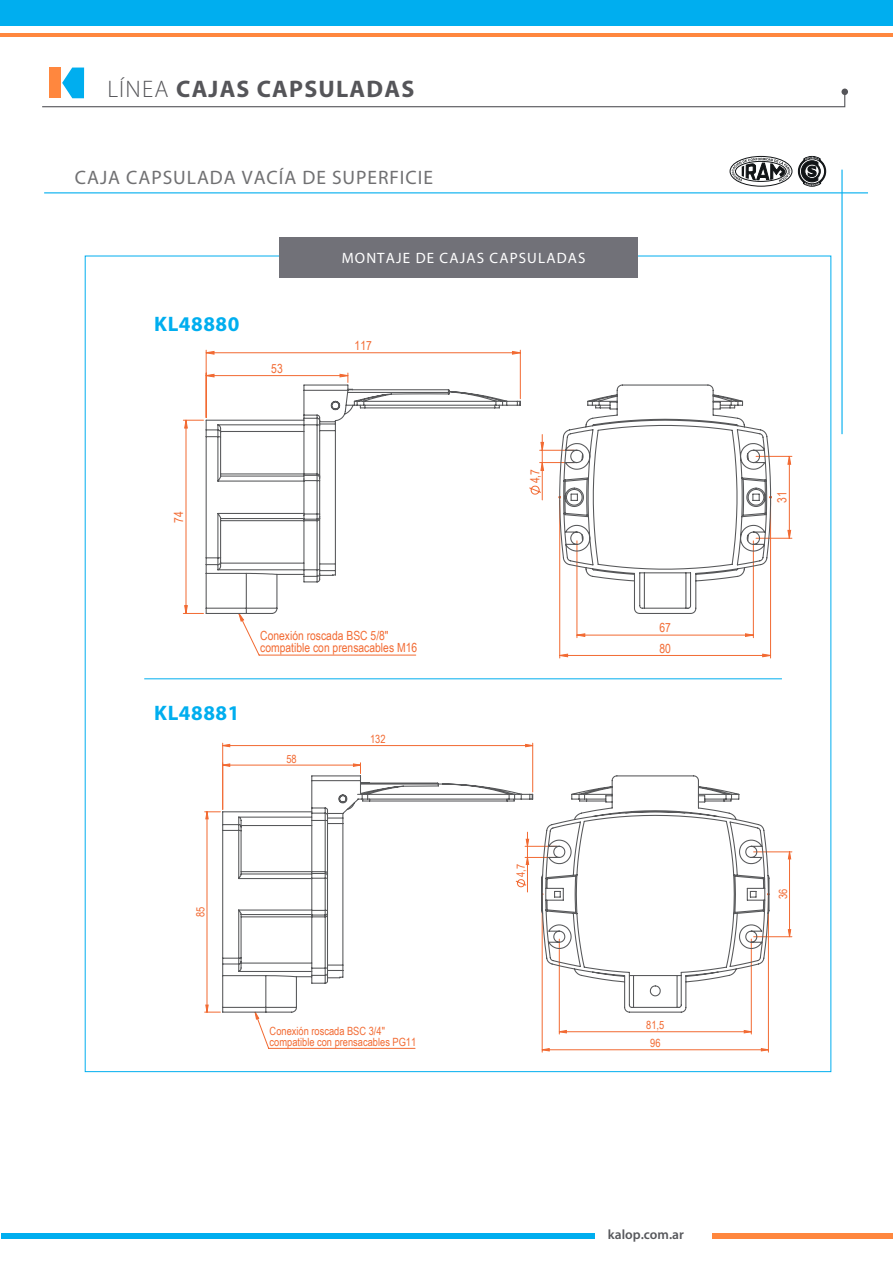
<style>
.page{position:relative;width:893px;height:1263px;background:#fff}
.page>*{position:absolute;margin:0;border:0;box-sizing:border-box;transform-origin:0 0}
.t1{font:700 24px "Myriad Pro";letter-spacing:.05em;color:#555559}
.t2{font:700 21px "Myriad Pro";letter-spacing:.025em;color:#00aeef}
.t3{font:19.5px "Myriad Pro";letter-spacing:.05em;color:#707072}
.t4{font:15px "Myriad Pro";letter-spacing:.075em;color:#fff}
.t5{font:600 13.5px "Myriad Pro";color:#56575b}
.t6{font:12.6px/11.9px "Arial Narrow";color:#f26a32}
.t7{font:11.4px/10.6px "Arial Narrow";color:#f26a32}
.s1{font-weight:300}
</style>
<div class="page">
<div style="left:49px;top:67px;width:12px;height:31px;background:#ff873e"></div>
<div style="left:0;top:0;width:893px;height:26px;background:#00aeef"></div>
<hr style="left:0;top:33px;width:893px;height:4px;background:#ff873e">
<svg style="left:42px;top:68px;width:804px;height:40px"></svg>
<div style="left:841px;top:89px;width:7px;height:6px;background:#555559;border-radius:50%"></div>
<div style="left:1px;top:1233px;width:593px;height:6px;background:#00aeef"></div>
<div style="left:713px;top:1233px;width:180px;height:6px;background:#ff873e"></div>
<svg style="left:798px;top:156px;width:28px;height:30px"></svg>
<div style="left:730px;top:156px;width:62px;height:30px;border:1px solid #111416;border-radius:50%"></div>
<svg style="left:732px;top:155px;width:58px;height:27px"></svg>
<div style="left:279px;top:237px;width:358px;height:40px;background:#717178"></div>
<hr style="left:144px;top:678px;width:638px;height:1px;background:#00aeef">
<svg style="left:529px;top:485px;width:13px;height:10px"></svg>
<hr style="left:559px;top:500px;width:1px;height:158px;background:#f26a32">
<hr style="left:770px;top:500px;width:1px;height:158px;background:#f26a32">
<hr style="left:577px;top:541px;width:1px;height:97px;background:#f26a32">
<hr style="left:753px;top:541px;width:1px;height:97px;background:#f26a32">
<hr style="left:756px;top:538px;width:36px;height:1px;background:#f26a32">
<hr style="left:756px;top:456px;width:36px;height:1px;background:#f26a32">
<hr style="left:540px;top:450px;width:34px;height:1px;background:#f26a32">
<hr style="left:540px;top:462px;width:34px;height:1px;background:#f26a32">
<hr style="left:542px;top:463px;width:1px;height:37px;background:#f26a32">
<hr style="left:206px;top:350px;width:1px;height:68px;background:#f26a32">
<hr style="left:520px;top:350px;width:1px;height:49px;background:#f26a32">
<svg style="left:239px;top:615px;width:178px;height:41px"></svg>
<svg style="left:559px;top:653px;width:212px;height:5px"></svg>
<svg style="left:576px;top:633px;width:178px;height:4px"></svg>
<svg style="left:183px;top:419px;width:20px;height:195px"></svg>
<svg style="left:787px;top:455px;width:4px;height:84px"></svg>
<svg style="left:540px;top:434px;width:4px;height:37px"></svg>
<svg style="left:205px;top:351px;width:316px;height:31px"></svg>
<svg style="left:205px;top:384px;width:316px;height:231px"></svg>
<svg style="left:559px;top:384px;width:213px;height:231px"></svg>
<hr style="left:542px;top:897px;width:1px;height:155px;background:#f26a32">
<hr style="left:768px;top:897px;width:1px;height:155px;background:#f26a32">
<hr style="left:532px;top:743px;width:1px;height:49px;background:#f26a32">
<hr style="left:222px;top:743px;width:1px;height:66px;background:#f26a32">
<hr style="left:751px;top:939px;width:1px;height:95px;background:#f26a32">
<hr style="left:559px;top:939px;width:1px;height:95px;background:#f26a32">
<hr style="left:525px;top:846px;width:32px;height:1px;background:#f26a32">
<hr style="left:525px;top:857px;width:32px;height:1px;background:#f26a32">
<hr style="left:754px;top:851px;width:38px;height:1px;background:#f26a32">
<hr style="left:754px;top:936px;width:38px;height:1px;background:#f26a32">
<svg style="left:254px;top:1013px;width:162px;height:36px"></svg>
<svg style="left:541px;top:1048px;width:228px;height:4px"></svg>
<svg style="left:222px;top:743px;width:312px;height:5px"></svg>
<svg style="left:558px;top:1029px;width:194px;height:5px"></svg>
<svg style="left:205px;top:811px;width:15px;height:202px"></svg>
<svg style="left:787px;top:851px;width:5px;height:86px"></svg>
<svg style="left:223px;top:763px;width:138px;height:10px"></svg>
<svg style="left:222px;top:775px;width:312px;height:238px"></svg>
<svg style="left:540px;top:775px;width:230px;height:238px"></svg>
<hr style="left:44px;top:192px;width:824px;height:1px;background:#00aeef">
<hr style="left:841px;top:170px;width:2px;height:264px;background:#00aeef">
<h1 class="t1" style="left:107px;top:75px;width:308px"><span class="s1">LÍNEA</span> CAJAS CAPSULADAS</h1>
<h3 class="t3" style="left:75px;top:167px;width:360px">CAJA CAPSULADA VACÍA DE SUPERFICIE</h3>
<h2 class="t2" style="left:154px;top:312px;width:87px">KL48880</h2>
<p class="t6" style="left:271px;top:362px;width:13px">53</p>
<p class="t6" style="left:172px;top:522px;width:13px;rotate:-90deg">74</p>
<h3 class="t4" style="left:342px;top:249px;width:245px">MONTAJE DE CAJAS CAPSULADAS</h3>
<p class="t6" style="left:355px;top:339px;width:19px">117</p>
<p class="t6" style="left:529px;top:483px;width:16px;rotate:-90deg">4,7</p>
<h2 class="t2" style="left:154px;top:701px;width:87px">KL48881</h2>
<p class="t6" style="left:260px;top:629px;width:158px">Conexión roscada BSC 5/8" compatible con prensacables M16</p>
<p class="t7" style="left:286px;top:753px;width:12px">58</p>
<p class="t7" style="left:370px;top:733px;width:17px">132</p>
<p class="t7" style="left:195px;top:917px;width:12px;rotate:-90deg">85</p>
<p class="t7" style="left:515px;top:877px;width:14px;rotate:-90deg">4,7</p>
<p class="t7" style="left:270px;top:1025px;width:148px">Conexión roscada BSC 3/4" compatible con prensacables PG11</p>
<p class="t6" style="left:659px;top:621px;width:13px">67</p>
<p class="t6" style="left:659px;top:642px;width:13px">80</p>
<p class="t7" style="left:646px;top:1019px;width:20px">81,5</p>
<p class="t7" style="left:650px;top:1037px;width:12px">96</p>
<p class="t5" style="left:608px;top:1227px;width:77px">kalop.com.ar</p>
<p class="t6" style="left:776px;top:503px;width:13px;rotate:-90deg">31</p>
<p class="t7" style="left:777px;top:899px;width:12px;rotate:-90deg">36</p>
</div>
